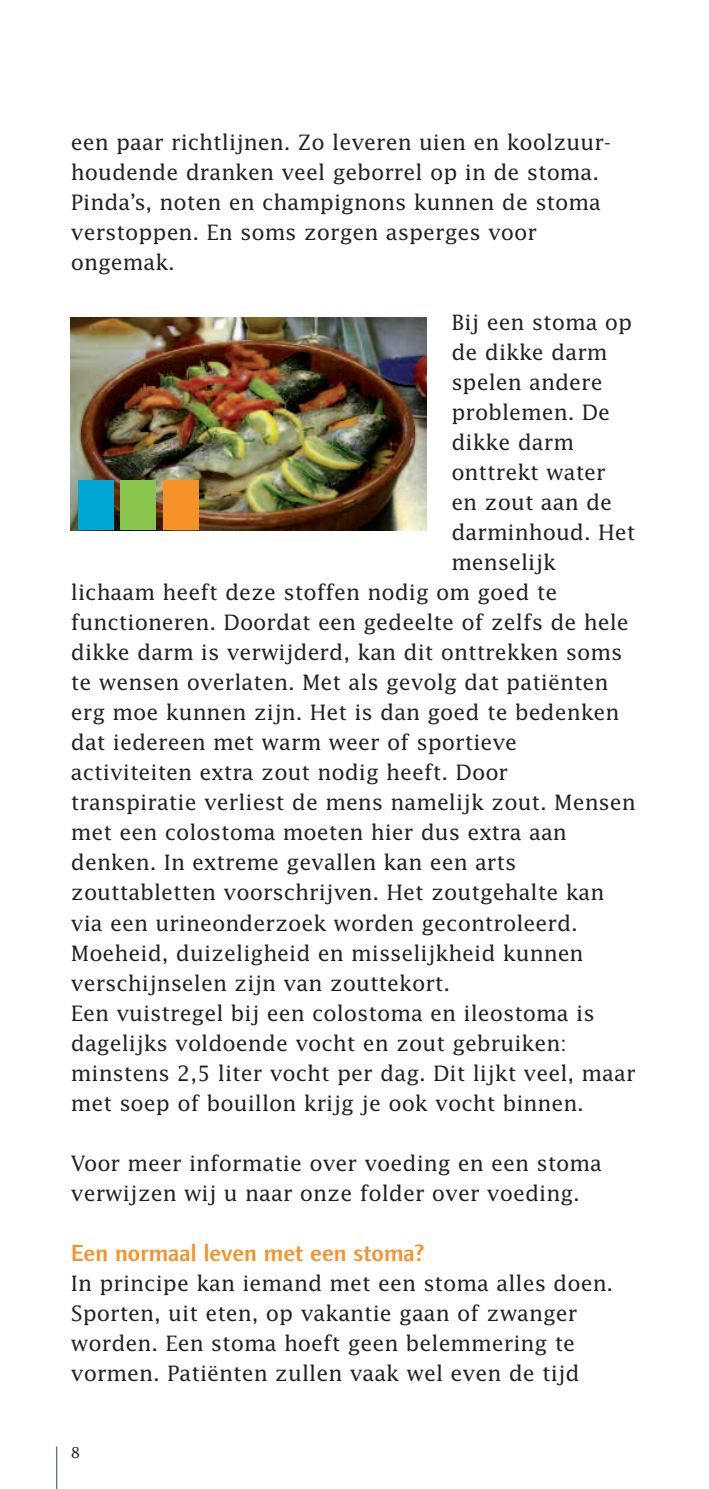
<style>
.page{position:relative;width:709px;height:1489px;background:#fff}
.page>*{position:absolute;margin:0;border:0;box-sizing:border-box;transform-origin:0 0}
.t1{font:500 23.75px "Linotype Finnegan";color:#f69228}
.t2{font:21.25px/30px "Lucida";color:#231f20}
.t3{font:15px "Lucida";color:#231f20}
</style>
<div class="page">
<hr style="left:56px;top:1446px;width:1px;height:42px;background:#344e5e">
<img style="left:71px;top:317px;width:355px;height:213px">
<div style="left:78px;top:480px;width:35px;height:50px;background:#00a7d5"></div>
<div style="left:120px;top:480px;width:36px;height:50px;background:#8ac64d"></div>
<div style="left:163px;top:480px;width:35px;height:50px;background:#f69228"></div>
<p class="t2" style="left:71px;top:128px;width:542px">een paar richtlijnen. Zo leveren uien en koolzuur&shy;houdende dranken veel geborrel op in de stoma.<br>Pinda’s, noten en champignons kunnen de stoma verstoppen. En soms zorgen asperges voor ongemak.</p>
<p class="t2" style="left:451px;top:308px;width:183px">Bij een stoma op</p>
<p class="t2" style="left:451px;top:338px;width:158px">de dikke darm</p>
<p class="t2" style="left:451px;top:368px;width:153px">spelen andere</p>
<p class="t2" style="left:451px;top:398px;width:160px">problemen. De</p>
<p class="t2" style="left:451px;top:428px;width:124px">dikke darm</p>
<p class="t2" style="left:451px;top:458px;width:156px">onttrekt water</p>
<p class="t2" style="left:451px;top:488px;width:162px">en zout aan de</p>
<p class="t2" style="left:451px;top:518px;width:185px">darminhoud. Het</p>
<p class="t2" style="left:451px;top:548px;width:106px">menselijk</p>
<p class="t2" style="left:71px;top:578px;width:488px">lichaam heeft deze stoffen nodig om goed te</p>
<p class="t2" style="left:71px;top:608px;width:559px">functioneren. Doordat een gedeelte of zelfs de hele</p>
<p class="t2" style="left:71px;top:638px;width:553px">dikke darm is verwijderd, kan dit onttrekken soms</p>
<p class="t2" style="left:71px;top:668px;width:539px">te wensen overlaten. Met als gevolg dat patiënten</p>
<p class="t2" style="left:71px;top:698px;width:550px">erg moe kunnen zijn. Het is dan goed te bedenken</p>
<p class="t2" style="left:71px;top:728px;width:448px">dat iedereen met warm weer of sportieve</p>
<p class="t2" style="left:71px;top:758px;width:439px">activiteiten extra zout nodig heeft. Door</p>
<p class="t2" style="left:71px;top:788px;width:566px">transpiratie verliest de mens namelijk zout. Mensen</p>
<p class="t2" style="left:71px;top:818px;width:497px">met een colostoma moeten hier dus extra aan</p>
<p class="t2" style="left:71px;top:848px;width:447px">denken. In extreme gevallen kan een arts</p>
<p class="t2" style="left:71px;top:878px;width:535px">zouttabletten voorschrijven. Het zoutgehalte kan</p>
<p class="t2" style="left:71px;top:908px;width:508px">via een urineonderzoek worden gecontroleerd.</p>
<p class="t2" style="left:71px;top:938px;width:514px">Moeheid, duizeligheid en misselijkheid kunnen</p>
<p class="t2" style="left:71px;top:968px;width:381px">verschijnselen zijn van zouttekort.</p>
<p class="t2" style="left:71px;top:998px;width:525px">Een vuistregel bij een colostoma en ileostoma is</p>
<p class="t2" style="left:71px;top:1028px;width:497px">dagelijks voldoende vocht en zout gebruiken:</p>
<p class="t2" style="left:71px;top:1058px;width:566px">minstens 2,5 liter vocht per dag. Dit lijkt veel, maar</p>
<p class="t2" style="left:71px;top:1088px;width:514px">met soep of bouillon krijg je ook vocht binnen.</p>
<p class="t2" style="left:71px;top:1148px;width:533px">Voor meer informatie over voeding en een stoma verwijzen wij u naar onze folder over voeding.</p>
<p class="t1" style="left:71px;top:1243px;width:355px">Een normaal leven met een stoma?</p>
<p class="t2" style="left:71px;top:1268px;width:544px">In principe kan iemand met een stoma alles doen.<br>Sporten, uit eten, op vakantie gaan of zwanger worden. Een stoma hoeft geen belemmering te vormen. Patiënten zullen vaak wel even de tijd</p>
<p class="t3" style="left:71px;top:1443px;width:11px">8</p>
</div>
